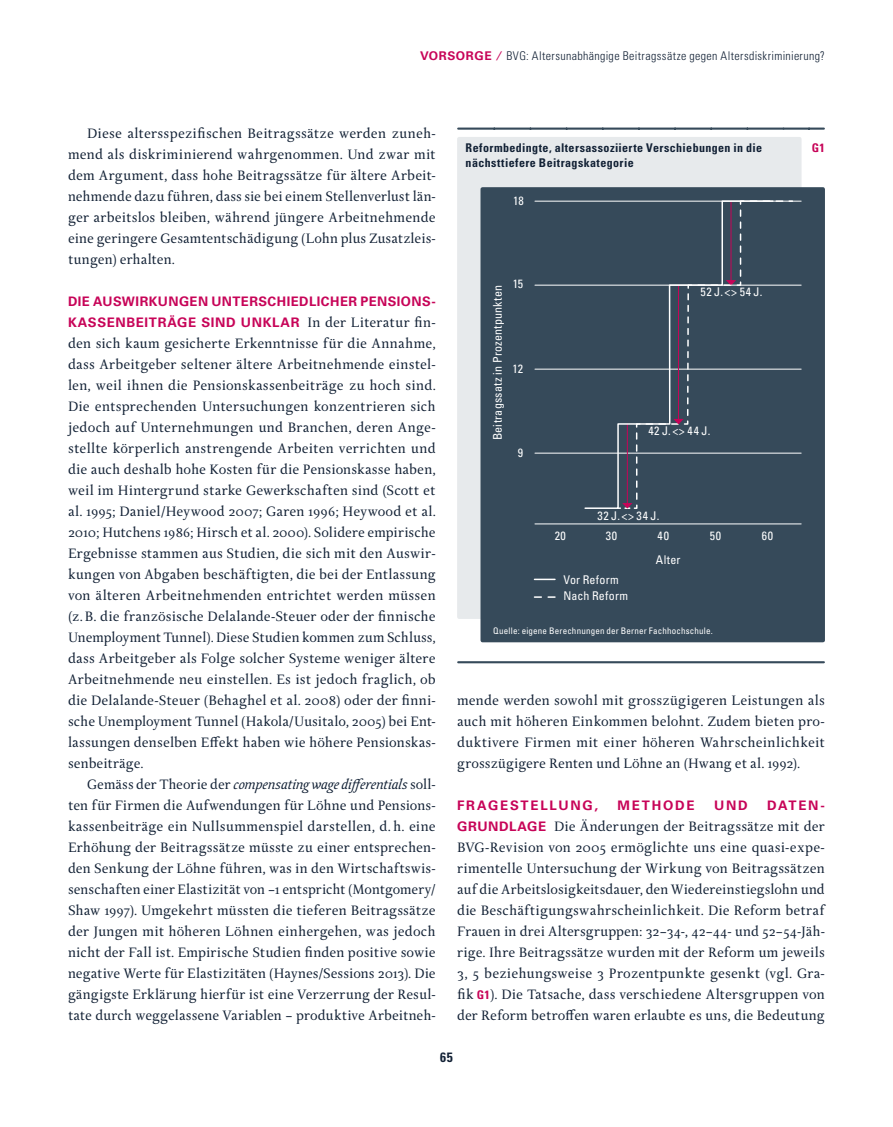
<style>
.page{position:relative;width:893px;height:1127px;background:#fff}
.page>*{position:absolute;margin:0;border:0;box-sizing:border-box;transform-origin:0 0}
._02a_Zwischentitel_H{font:14.7px/21px "Delicato Pro";letter-spacing:-.005em;color:#122135;text-align:justify}
._03_Grundtext{font:14.7px/21px "Delicato Pro";letter-spacing:-.005em;color:#122135;text-align:justify}
.t1{font:700 condensed 13.5px "Univers LT Std";color:#122135}
._02a_Zwischentitel_H-2{font:700 13.2px/21px "Univers LT Std";letter-spacing:.04em;color:#c70458}
._02a_Zwischentitel_H-3{font:700 13.2px "Univers LT Std";letter-spacing:.13em;color:#c70458}
._02a_Zwischentitel_H-4{font:700 13.2px "Univers LT Std";letter-spacing:.135em;color:#c70458}
._08_Tabelle_Legende{font:condensed 12px "Univers LT Std";letter-spacing:.025em;color:#fff}
._08_Tabelle_Grafik_T{font:700 condensed 12px/15.8px "Univers LT Std";letter-spacing:.035em;color:#122135}
.t2{font:300 condensed 12px "Univers LT Std";letter-spacing:.03em;color:#122135}
.t3{font:700 12px "Univers LT Std";color:#c70458}
._08_Tabelle_rechts_n{font:condensed 12px "Univers LT Std";color:#fff}
._08_Tabelle_Grafik_T-2{font:700 condensed 12px "Univers LT Std";color:#c70458}
._08_Quellenangabe{font:condensed 9px "Univers LT Std";letter-spacing:.02em;color:#fff}
.s1{font-weight:700;font-stretch:normal;color:#c70458}
.s2{font-family:"Delicato Pro";font-weight:400;font-size:14.7px;color:#122135}
.s3{font-style:italic}
.s4{font-family:"Univers LT Std";font-weight:700;font-size:13.2px;color:#c70458}
.s5{font-family:"Univers LT Std";font-weight:700;font-stretch:condensed;font-size:12px;color:#c70458}
</style>
<div class="page">
<div style="left:457px;top:137px;width:344px;height:482px;background:#e7eaec;border-radius:2px"></div>
<div style="left:480px;top:187px;width:345px;height:455px;background:#364a5a;border-radius:2px"></div>
<svg style="left:458px;top:128px;width:366px;height:2px"></svg>
<svg style="left:534px;top:579px;width:21px;height:1px"></svg>
<hr style="left:535px;top:369px;width:266px;height:1px;background:#fff">
<hr style="left:535px;top:453px;width:266px;height:1px;background:#fff">
<hr style="left:535px;top:523px;width:266px;height:1px;background:#fff">
<svg style="left:534px;top:596px;width:21px;height:2px"></svg>
<hr style="left:535px;top:201px;width:266px;height:1px;background:#fff">
<hr style="left:535px;top:285px;width:266px;height:1px;background:#fff">
<svg style="left:584px;top:200px;width:190px;height:309px"></svg>
<hr style="left:458px;top:661px;width:366px;height:2px;background:#364a5a">
<p class="t3" style="left:420px;top:48px;width:19px">VORSORGE</p>
<p class="t2" style="left:498px;top:48px;width:328px"><span class="s1">⁄</span> BVG: Altersunabhängige Beitragssätze gegen Altersdiskriminierung?</p>
<p class="_03_Grundtext" style="left:68px;top:123px;width:369px;text-indent:19px">Diese altersspezifischen Beitragssätze werden zuneh&shy;mend als diskriminierend wahrgenommen. Und zwar mit dem Argument, dass hohe Beitragssätze für ältere Arbeit&shy;nehmende dazu führen, dass sie bei einem Stellenverlust län&shy;ger arbeitslos bleiben, während jüngere Arbeitnehmende eine geringere Gesamtentschädigung (Lohn plus Zusatzleis&shy;tungen) erhalten.</p>
<p class="_02a_Zwischentitel_H-2" style="left:68px;top:291px;width:369px">DIE AUSWIRKUNGEN UNTERSCHIEDLICHER PENSIONS-<br>KASSENBEITRÄGE SIND UNKLAR <span class="s2">In der Literatur fin-</span></p>
<p class="_02a_Zwischentitel_H" style="left:68px;top:333px;width:369px">den sich kaum gesicherte Erkenntnisse für die Annahme, dass Arbeitgeber seltener ältere Arbeitnehmende einstel&shy;len, weil ihnen die Pensionskassenbeiträge zu hoch sind.<br>Die entsprechenden Untersuchungen konzentrieren sich jedoch auf Unternehmungen und Branchen, deren Ange&shy;stellte körperlich anstrengende Arbeiten verrichten und die auch deshalb hohe Kosten für die Pensionskasse haben, weil im Hintergrund starke Gewerkschaften sind (Scott et al. 1995; Daniel/Heywood 2007; Garen 1996; Heywood et al.<br>2010; Hutchens 1986; Hirsch et al. 2000). Solidere empirische Ergebnisse stammen aus Studien, die sich mit den Auswir&shy;kungen von Abgaben beschäftigten, die bei der Entlassung von älteren Arbeitnehmenden entrichtet werden müssen (z.B. die französische Delalande-Steuer oder der finnische Unemployment Tunnel). Diese Studien kommen zum Schluss, dass Arbeitgeber als Folge solcher Systeme weniger ältere Arbeitnehmende neu einstellen. Es ist jedoch fraglich, ob die Delalande-Steuer (Behaghel et al. 2008) oder der finni&shy;sche Unemployment Tunnel (Hakola/Uusitalo, 2005) bei Ent&shy;lassungen denselben Effekt haben wie höhere Pensionskas&shy;senbeiträge.</p>
<p class="_03_Grundtext" style="left:68px;top:774px;width:369px;text-indent:19px">Gemäss der Theorie der <span class="s3">compensating wage differentials</span> soll&shy;ten für Firmen die Aufwendungen für Löhne und Pensions&shy;kassenbeiträge ein Nullsummenspiel darstellen, d. h. eine Erhöhung der Beitragssätze müsste zu einer entsprechen&shy;den Senkung der Löhne führen, was in den Wirtschaftswis&shy;senschaften einer Elastizität von –1 entspricht (Montgomery/ Shaw 1997). Umgekehrt müssten die tieferen Beitragssätze der Jungen mit höheren Löhnen einhergehen, was jedoch nicht der Fall ist. Empirische Studien finden positive sowie negative Werte für Elastizitäten (Haynes/Sessions 2013). Die gängigste Erklärung hierfür ist eine Verzerrung der Resul&shy;tate durch weggelassene Variablen – produktive Arbeitneh-</p>
<p class="_08_Tabelle_Grafik_T" style="left:466px;top:139px;width:298px">Reformbedingte, altersassoziierte Verschiebungen in die nächsttiefere Beitragskategorie</p>
<p class="_08_Tabelle_Grafik_T-2" style="left:812px;top:140px;width:15px">G1</p>
<p class="_08_Tabelle_rechts_n" style="left:513px;top:193px;width:12px">18</p>
<p class="_08_Tabelle_Legende" style="left:490px;top:440px;width:157px;rotate:-90deg">Beitragssatz in Prozentpunkten</p>
<p class="_08_Tabelle_rechts_n" style="left:513px;top:276px;width:12px">15</p>
<p class="_08_Tabelle_rechts_n" style="left:513px;top:361px;width:12px">12</p>
<p class="_08_Tabelle_rechts_n" style="left:518px;top:445px;width:7px">9</p>
<p class="_08_Tabelle_Legende" style="left:700px;top:284px;width:63px">52 J.&lt;&gt; 54 J.</p>
<p class="_08_Tabelle_Legende" style="left:648px;top:423px;width:63px">42 J.&lt;&gt; 44 J.</p>
<p class="_08_Tabelle_Legende" style="left:597px;top:508px;width:64px">32 J.&lt;&gt; 34 J.</p>
<p class="_08_Tabelle_Legende" style="left:555px;top:528px;width:13px">20</p>
<p class="_08_Tabelle_Legende" style="left:606px;top:528px;width:13px">30</p>
<p class="_08_Tabelle_Legende" style="left:658px;top:528px;width:13px">40</p>
<p class="_08_Tabelle_Legende" style="left:710px;top:528px;width:13px">50</p>
<p class="_08_Tabelle_Legende" style="left:762px;top:528px;width:13px">60</p>
<p class="_08_Tabelle_Legende" style="left:563px;top:572px;width:57px">Vor Reform</p>
<p class="_08_Tabelle_Legende" style="left:563px;top:588px;width:66px">Nach Reform</p>
<p class="_08_Tabelle_Legende" style="left:656px;top:552px;width:26px">Alter</p>
<p class="_08_Quellenangabe" style="left:493px;top:625px;width:221px">Quelle: eigene Berechnungen der Berner Fachhochschule.</p>
<p class="_03_Grundtext" style="left:457px;top:690px;width:369px">mende werden sowohl mit grosszügigeren Leistungen als auch mit höheren Einkommen belohnt. Zudem bieten pro&shy;duktivere Firmen mit einer höheren Wahrscheinlichkeit grosszügigere Renten und Löhne an (Hwang et al. 1992).</p>
<p class="_02a_Zwischentitel_H-3" style="left:457px;top:798px;width:143px">FRAGESTELLUNG,</p>
<p class="_02a_Zwischentitel_H-4" style="left:618px;top:798px;width:79px">METHODE</p>
<p class="_02a_Zwischentitel_H-2" style="left:714px;top:795px;width:35px">UND</p>
<p class="_02a_Zwischentitel_H-2" style="left:767px;top:795px;width:59px">DATEN-</p>
<p class="_02a_Zwischentitel_H" style="left:457px;top:816px;width:369px"><span class="s4">GRUNDLAGE</span> Die Änderungen der Beitragssätze mit der BVG-Revision von 2005 ermöglichte uns eine quasi-expe&shy;rimentelle Untersuchung der Wirkung von Beitragssätzen auf die Arbeitslosigkeitsdauer, den Wiedereinstiegslohn und die Beschäftigungswahrscheinlichkeit. Die Reform betraf Frauen in drei Altersgruppen: 32–34-, 42–44- und 52–54-Jäh&shy;rige. Ihre Beitragssätze wurden mit der Reform um jeweils 3, 5 beziehungsweise 3 Prozentpunkte gesenkt (vgl. Gra&shy;fik <span class="s5">G1</span>). Die Tatsache, dass verschiedene Altersgruppen von der Reform betroffen waren erlaubte es uns, die Bedeutung</p>
<p class="t1" style="left:440px;top:1049px;width:14px">65</p>
</div>
